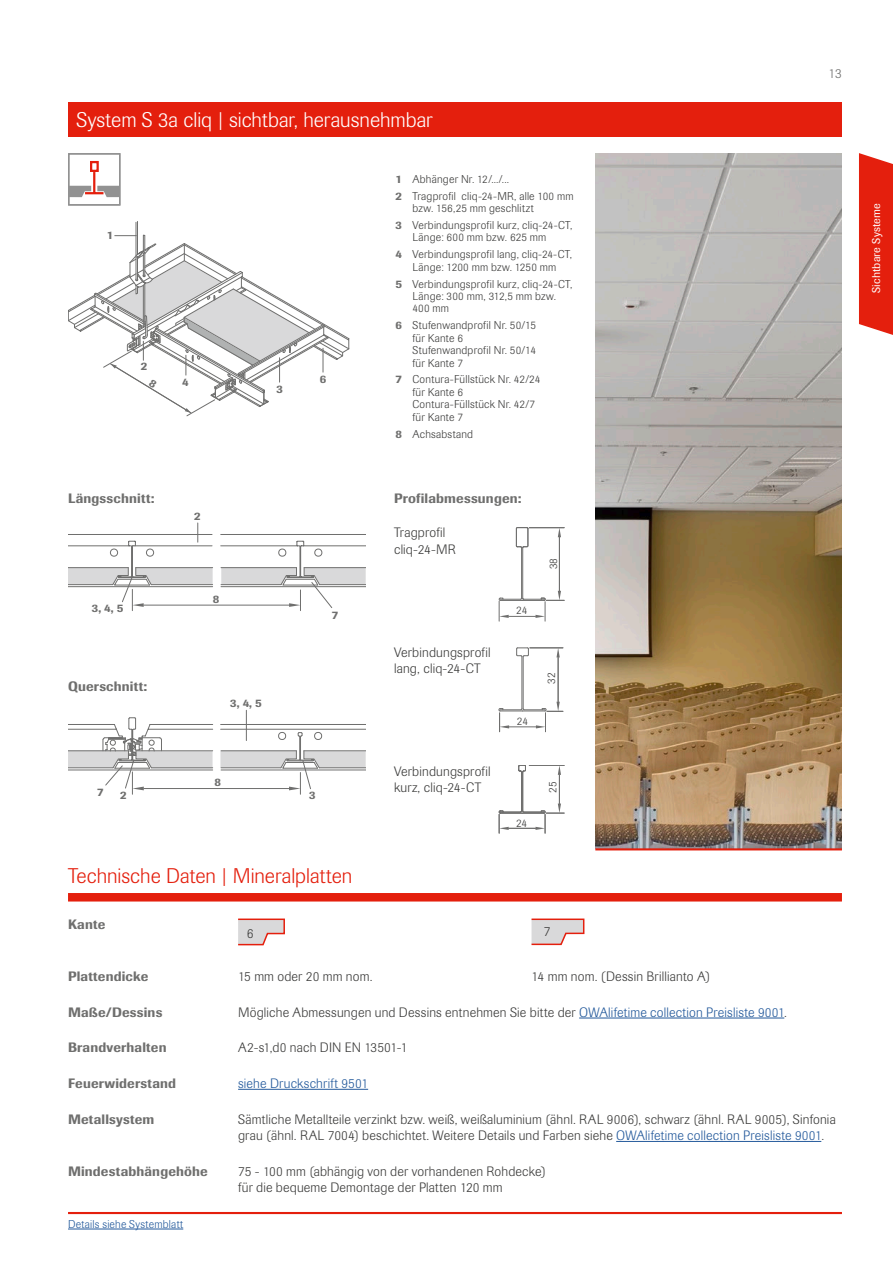
<style>
.page{position:relative;width:893px;height:1263px;background:#fff}
.page>*{position:absolute;margin:0;border:0;box-sizing:border-box;transform-origin:0 0}
.t1{font:300 21px "Imago Pro";color:#fff}
.t2{font:300 21px "Imago Pro";color:#e41f0d}
.t3{font:300 13.5px/16.5px "Imago Pro";letter-spacing:.01em;color:#3b3b3a}
.t4{font:500 13.5px "Imago Pro";letter-spacing:.01em;color:#6f6f6e}
.t5{font:300 13.5px "Imago Pro";letter-spacing:.015em;color:#23599b}
.t6{font:300 13.5px "Imago Pro";color:#6f6f6e}
.t7{font:300 11.25px/17px "Imago Pro";letter-spacing:.02em;color:#3b3b3a}
.t8{font:300 11.25px "Imago Pro";letter-spacing:.02em;color:#23599b}
.t9{font:500 11.25px "Imago Pro";color:#6f6f6e}
.t10{font:11.25px "Imago Pro";letter-spacing:.015em;color:#fff}
.s1{font-weight:500;color:#6f6f6e}
.s2{color:#23599b}
</style>
<div class="page">
<div style="left:68px;top:102px;width:774px;height:34px;background:#e41f0d"></div>
<hr style="left:68px;top:1212px;width:774px;height:2px;background:#e41f0d">
<div style="left:859px;top:153px;width:34px;height:182px;background:#e41f0d"></div>
<hr style="left:68px;top:1229px;width:115px;height:1px;background:#23599b">
<svg style="left:238px;top:918px;width:47px;height:27px"></svg>
<svg style="left:531px;top:918px;width:53px;height:27px"></svg>
<hr style="left:579px;top:1018px;width:205px;height:1px;background:#23599b">
<hr style="left:238px;top:1089px;width:130px;height:1px;background:#23599b">
<hr style="left:616px;top:1141px;width:205px;height:1px;background:#23599b">
<div style="left:68px;top:893px;width:774px;height:8px;background:#e41f0d"></div>
<div style="left:68px;top:153px;width:53px;height:53px;border:2px solid #929292"></div>
<svg style="left:68px;top:154px;width:52px;height:51px"></svg>
<img style="left:595px;top:153px;width:247px;height:695px">
<hr style="left:595px;top:848px;width:247px;height:2px;background:#e41f0d">
<svg style="left:499px;top:765px;width:65px;height:68px"></svg>
<svg style="left:499px;top:647px;width:64px;height:85px"></svg>
<svg style="left:499px;top:527px;width:65px;height:94px"></svg>
<hr style="left:137px;top:221px;width:1px;height:33px;background:#6f6f6e">
<hr style="left:136px;top:222px;width:1px;height:34px;background:#6f6f6e">
<svg style="left:68px;top:523px;width:298px;height:88px"></svg>
<hr style="left:144px;top:788px;width:145px;height:1px;background:#6f6f6e">
<hr style="left:246px;top:710px;width:1px;height:30px;background:#6f6f6e">
<hr style="left:221px;top:724px;width:145px;height:1px;background:#6f6f6e">
<hr style="left:221px;top:729px;width:145px;height:1px;background:#6f6f6e">
<svg style="left:220px;top:732px;width:146px;height:62px"></svg>
<svg style="left:68px;top:717px;width:145px;height:77px"></svg>
<svg style="left:68px;top:234px;width:281px;height:182px"></svg>
<h1 class="t1" style="left:77px;top:106px;width:358px">System S 3a cliq | sichtbar, herausnehmbar</h1>
<p class="t9" style="left:107px;top:227px;width:8px">1</p>
<p class="t9" style="left:141px;top:359px;width:8px">2</p>
<p class="t9" style="left:182px;top:375px;width:8px">4</p>
<p class="t9" style="left:277px;top:382px;width:8px">3</p>
<p class="t9" style="left:320px;top:372px;width:8px">6</p>
<p class="t7" style="left:395px;top:170px;width:180px"><span class="s1">1</span> Abhänger Nr. 12/.../...<br><span class="s1">2</span> Tragprofil cliq-24-MR, alle 100 mm</p>
<p class="t7" style="left:395px;top:200px;width:179px;text-indent:17px">bzw. 156,25 mm geschlitzt<br><span class="s1">3</span> Verbindungsprofil kurz, cliq-24-CT,</p>
<p class="t7" style="left:395px;top:229px;width:178px;text-indent:17px">Länge: 600 mm bzw. 625 mm<br><span class="s1">4</span> Verbindungsprofil lang, cliq-24-CT,</p>
<p class="t7" style="left:395px;top:258px;width:179px;text-align:center">Länge: 1200 mm bzw. 1250 mm<br><span class="s1">5</span> Verbindungsprofil kurz, cliq-24-CT,</p>
<p class="t7" style="left:412px;top:290px;width:145px;line-height:12.3px">Länge: 300 mm, 312,5 mm bzw.<br>400 mm</p>
<p class="t7" style="left:412px;top:319px;width:125px;line-height:12.5px;text-indent:-17px"><span class="s1">6</span> Stufenwandprofil Nr. 50/15 für Kante 6<br>Stufenwandprofil Nr. 50/14 für Kante 7</p>
<p class="t7" style="left:412px;top:373px;width:129px;line-height:12.3px;text-indent:-17px"><span class="s1">7</span> Contura-Füllstück Nr. 42/24 für Kante 6<br>Contura-Füllstück Nr. 42/7 für Kante 7</p>
<p class="t7" style="left:395px;top:425px;width:79px"><span class="s1">8</span> Achsabstand</p>
<p class="t4" style="left:68px;top:490px;width:88px">Längsschnitt:</p>
<p class="t4" style="left:394px;top:490px;width:129px">Profilabmessungen:</p>
<p class="t3" style="left:394px;top:524px;width:63px">Tragprofil cliq-24-MR</p>
<p class="t9" style="left:194px;top:509px;width:8px">2</p>
<p class="t9" style="left:92px;top:600px;width:33px">3, 4, 5</p>
<p class="t4" style="left:68px;top:677px;width:81px">Querschnitt:</p>
<p class="t9" style="left:213px;top:592px;width:8px">8</p>
<p class="t9" style="left:230px;top:696px;width:33px">3, 4, 5</p>
<p class="t9" style="left:332px;top:607px;width:8px">7</p>
<p class="t9" style="left:97px;top:785px;width:8px">7</p>
<p class="t9" style="left:214px;top:775px;width:8px">8</p>
<p class="t9" style="left:120px;top:788px;width:8px">2</p>
<p class="t9" style="left:309px;top:788px;width:8px">3</p>
<h1 class="t2" style="left:68px;top:862px;width:286px">Technische Daten | Mineralplatten</h1>
<p class="t3" style="left:394px;top:643px;width:98px">Verbindungsprofil lang, cliq-24-CT</p>
<p class="t3" style="left:394px;top:762px;width:98px">Verbindungsprofil kurz, cliq-24-CT</p>
<p class="t7" style="left:516px;top:602px;width:13px">24</p>
<p class="t7" style="left:517px;top:713px;width:13px">24</p>
<p class="t7" style="left:516px;top:814px;width:13px">24</p>
<p class="t7" style="left:545px;top:569px;width:13px;rotate:-90deg">38</p>
<p class="t7" style="left:542px;top:684px;width:13px;rotate:-90deg">32</p>
<p class="t7" style="left:544px;top:793px;width:13px;rotate:-90deg">25</p>
<p class="t4" style="left:68px;top:915px;width:39px">Kante</p>
<p class="t3" style="left:247px;top:924px;width:8px">6</p>
<p class="t3" style="left:544px;top:923px;width:8px">7</p>
<p class="t6" style="left:828px;top:65px;width:15px">13</p>
<p class="t4" style="left:68px;top:967px;width:82px">Plattendicke</p>
<p class="t3" style="left:238px;top:968px;width:136px">15 mm oder 20 mm nom.</p>
<p class="t3" style="left:531px;top:968px;width:180px">14 mm nom. (Dessin Brillianto A)</p>
<p class="t4" style="left:68px;top:1003px;width:96px">Maße/Dessins</p>
<p class="t3" style="left:238px;top:1003px;width:550px">Mögliche Abmessungen und Dessins entnehmen Sie bitte der <span class="s2">OWAlifetime collection Preisliste 9001</span>.</p>
<p class="t4" style="left:68px;top:1039px;width:100px">Brandverhalten</p>
<p class="t3" style="left:238px;top:1039px;width:171px">A2-s1,d0 nach DIN EN 13501-1</p>
<p class="t4" style="left:68px;top:1074px;width:110px">Feuerwiderstand</p>
<p class="t5" style="left:238px;top:1074px;width:132px">siehe Druckschrift 9501</p>
<p class="t4" style="left:68px;top:1110px;width:88px">Metallsystem</p>
<p class="t3" style="left:238px;top:1110px;width:599px">Sämtliche Metallteile verzinkt bzw. weiß, weißaluminium (ähnl. RAL 9006), schwarz (ähnl. RAL 9005), Sinfonia grau (ähnl. RAL 7004) beschichtet. Weitere Details und Farben siehe <span class="s2">OWAlifetime collection Preisliste 9001</span>.</p>
<p class="t4" style="left:68px;top:1162px;width:141px">Mindestabhängehöhe</p>
<p class="t3" style="left:238px;top:1162px;width:309px">75 - 100 mm (abhängig von der vorhandenen Rohdecke) für die bequeme Demontage der Platten 120 mm</p>
<p class="t8" style="left:68px;top:1216px;width:117px">Details siehe Systemblatt</p>
<p class="t10" style="left:869px;top:293px;width:92px;rotate:-90deg">Sichtbare Systeme</p>
</div>
